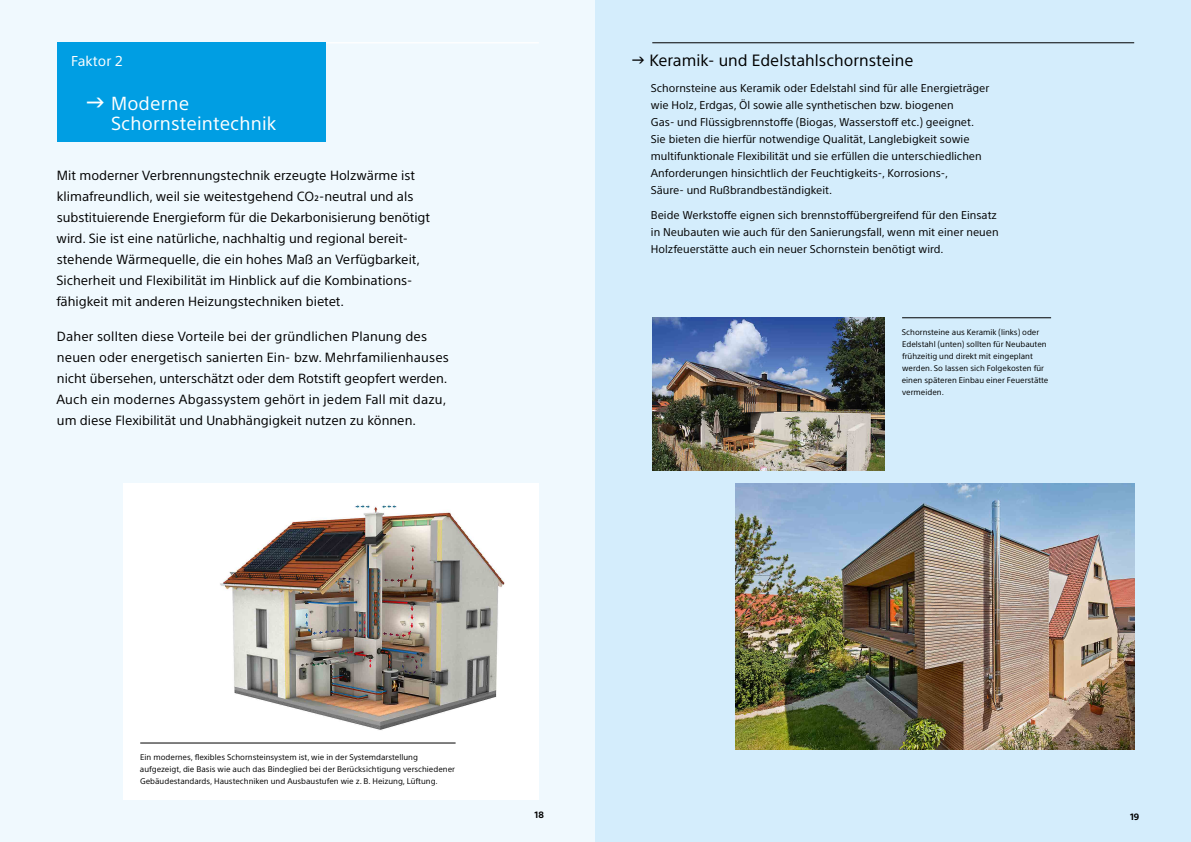
<style>
.page{position:relative;width:1191px;height:842px;background:#fff}
.page>*{position:absolute;margin:0;border:0;box-sizing:border-box;transform-origin:0 0}
.t1{font:18.5px/19.9px "SST";letter-spacing:.01em;color:#fff}
.t2{font:16px "SST";color:#000}
.t3{font:14px "SST";letter-spacing:.005em;color:#fff}
.t4{font:13px/21px "SST";color:#000}
.t5{font:11px/17px "SST";color:#000}
.t6{font:700 9px "SST";color:#000}
.t7{font:8px/12px "SST";color:#000}
</style>
<div class="page">
<div style="left:0;top:0;width:595px;height:842px;background:#f0f9fe"></div>
<div style="left:595px;top:0;width:596px;height:842px;background:#d4edfc"></div>
<hr style="left:652px;top:43px;width:482px;height:1px;background:#000">
<hr style="left:902px;top:317px;width:149px;height:1px;background:#000">
<img style="left:735px;top:483px;width:399px;height:266px">
<hr style="left:57px;top:43px;width:482px;height:1px;background:#fff">
<div style="left:57px;top:43px;width:269px;height:99px;background:#009ee3"></div>
<img style="left:652px;top:317px;width:232px;height:154px">
<div style="left:123px;top:483px;width:415px;height:316px;background:#fff"></div>
<img style="left:220px;top:505px;width:285px;height:225px">
<hr style="left:140px;top:743px;width:315px;height:1px;background:#000">
<p class="t2" style="left:649px;top:51px;width:265px">Keramik- und Edelstahlschornsteine</p>
<p class="t5" style="left:651px;top:79px;width:340px">Schornsteine aus Keramik oder Edelstahl sind für alle Energieträger wie Holz, Erdgas, Öl sowie alle synthetischen bzw. biogenen<br>Gas- und Flüssigbrennstoffe (Biogas, Wasserstoff etc.) geeignet.<br>Sie bieten die hierfür notwendige Qualität, Langlebigkeit sowie multifunktionale Flexibilität und sie erfüllen die unterschiedlichen Anforderungen hinsichtlich der Feuchtigkeits-, Korrosions-,<br>Säure- und Rußbrandbeständigkeit.</p>
<p class="t5" style="left:651px;top:207px;width:349px">Beide Werkstoffe eignen sich brennstoffübergreifend für den Einsatz in Neubauten wie auch für den Sanierungsfall, wenn mit einer neuen<br>Holzfeuerstätte auch ein neuer Schornstein benötigt wird.</p>
<p class="t3" style="left:71px;top:53px;width:53px">Faktor 2</p>
<h1 class="t1" style="left:111px;top:94px;width:167px">Moderne<br>Schornsteintechnik</h1>
<p class="t4" style="left:56px;top:165px;width:375px">Mit moderner Verbrennungstechnik erzeugte Holzwärme ist klimafreundlich, weil sie weitestgehend CO2-neutral und als substituierende Energieform für die Dekarbonisierung benötigt wird. Sie ist eine natürliche, nachhaltig und regional bereit&shy;stehende Wärmequelle, die ein hohes Maß an Verfügbarkeit, Sicherheit und Flexibilität im Hinblick auf die Kombinations&shy;fähigkeit mit anderen Heizungstechniken bietet.</p>
<p class="t4" style="left:57px;top:326px;width:394px">Daher sollten diese Vorteile bei der gründlichen Planung des neuen oder energetisch sanierten Ein- bzw. Mehrfamilienhauses nicht übersehen, unterschätzt oder dem Rotstift geopfert werden.<br>Auch ein modernes Abgassystem gehört in jedem Fall mit dazu, um diese Flexibilität und Unabhängigkeit nutzen zu können.</p>
<p class="t7" style="left:901px;top:326px;width:148px">Schornsteine aus Keramik (links) oder Edelstahl (unten) sollten für Neubauten frühzeitig und direkt mit eingeplant werden. So lassen sich Folgekosten für einen späteren Einbau einer Feuerstätte vermeiden.</p>
<p class="t7" style="left:140px;top:751px;width:316px">Ein modernes, flexibles Schornsteinsystem ist, wie in der Systemdarstellung aufgezeigt, die Basis wie auch das Bindeglied bei der Berücksichtigung verschiedener<br>Gebäudestandards, Haustechniken und Ausbaustufen wie z. B. Heizung, Lüftung.</p>
<p class="t6" style="left:534px;top:809px;width:11px">18</p>
<p class="t6" style="left:1130px;top:811px;width:6px">7</p>
<p class="t6" style="left:1130px;top:811px;width:11px">19</p>
</div>
